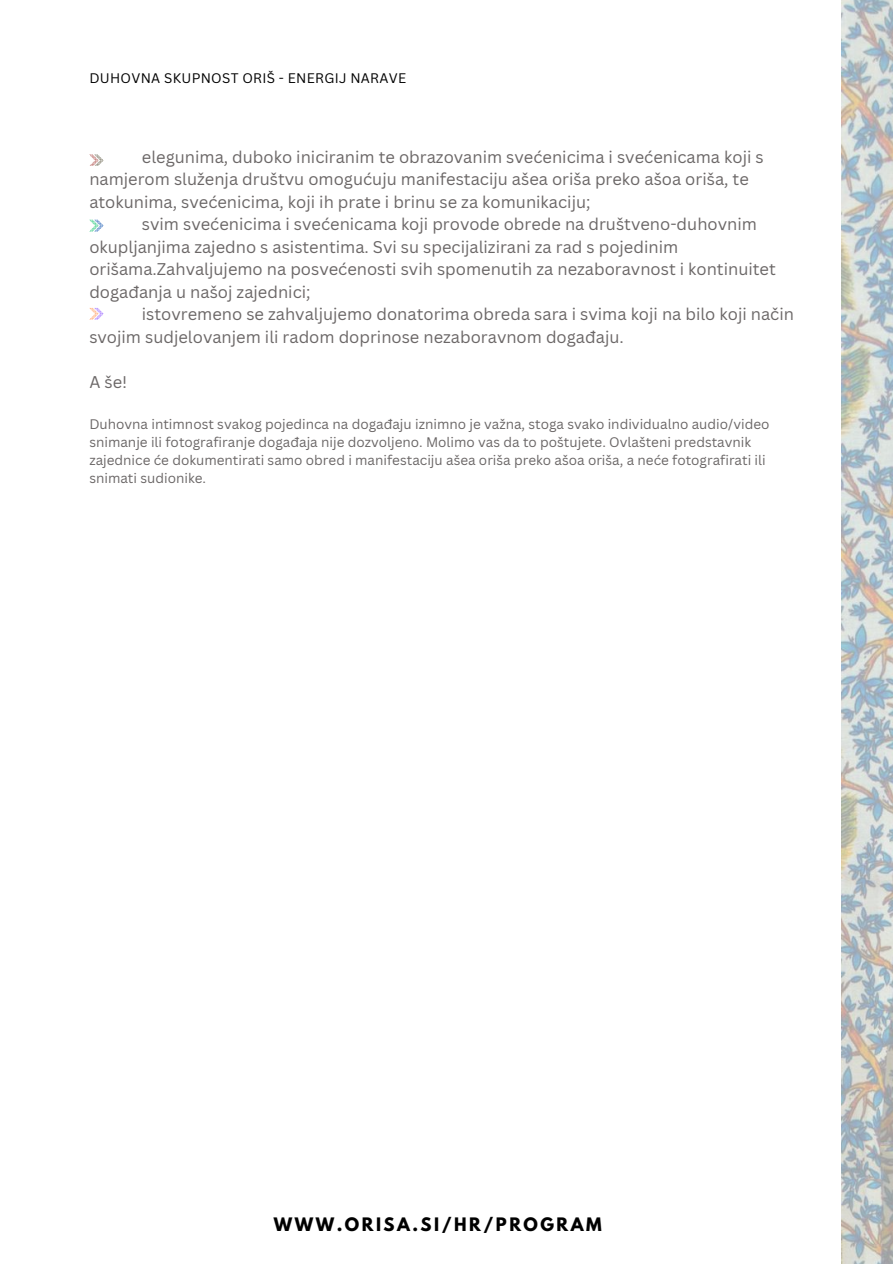
<style>
.page{position:relative;width:893px;height:1264px;background:#fff}
.page>*{position:absolute;margin:0;border:0;box-sizing:border-box;transform-origin:0 0}
.t1{font:16.5px/22.5px "Canva Sans";color:#6b6767}
.t2{font:700 16.5px "League Spartan";letter-spacing:.15em;color:#000}
.t3{font:13.5px/18px "Canva Sans";color:#6b6767}
.t4{font:13.5px "Canva Sans";letter-spacing:.02em;color:#000}
</style>
<div class="page">
<img style="left:841px;top:0;width:51px;height:1263px">
<svg style="left:89px;top:154px;width:15px;height:12px"></svg>
<svg style="left:89px;top:220px;width:15px;height:11px"></svg>
<svg style="left:89px;top:308px;width:15px;height:11px"></svg>
<p class="t4" style="left:89px;top:68px;width:318px">DUHOVNA SKUPNOST ORIŠ - ENERGIJ NARAVE</p>
<p class="t1" style="left:89px;top:145px;width:675px;text-indent:53px">elegunima, duboko iniciranim te obrazovanim svećenicima i svećenicama koji s namjerom služenja društvu omogućuju manifestaciju ašea oriša preko ašoa oriša, te atokunima, svećenicima, koji ih prate i brinu se za komunikaciju;</p>
<p class="t1" style="left:89px;top:212px;width:688px;text-indent:53px">svim svećenicima i svećenicama koji provode obrede na društveno-duhovnim okupljanjima zajedno s asistentima. Svi su specijalizirani za rad s pojedinim orišama.Zahvaljujemo na posvećenosti svih spomenutih za nezaboravnost i kontinuitet događanja u našoj zajednici;</p>
<p class="t1" style="left:89px;top:302px;width:706px;text-indent:53px">istovremeno se zahvaljujemo donatorima obreda sara i svima koji na bilo koji način svojim sudjelovanjem ili radom doprinose nezaboravnom događaju.</p>
<p class="t1" style="left:89px;top:370px;width:39px">A še!</p>
<p class="t3" style="left:89px;top:415px;width:681px">Duhovna intimnost svakog pojedinca na događaju iznimno je važna, stoga svako individualno audio/video snimanje ili fotografiranje događaja nije dozvoljeno. Molimo vas da to poštujete. Ovlašteni predstavnik zajednice će dokumentirati samo obred i manifestaciju ašea oriša preko ašoa oriša, a neće fotografirati ili snimati sudionike.</p>
<p class="t2" style="left:274px;top:1215px;width:329px">WWW.ORISA.SI/HR/PROGRAM</p>
</div>
